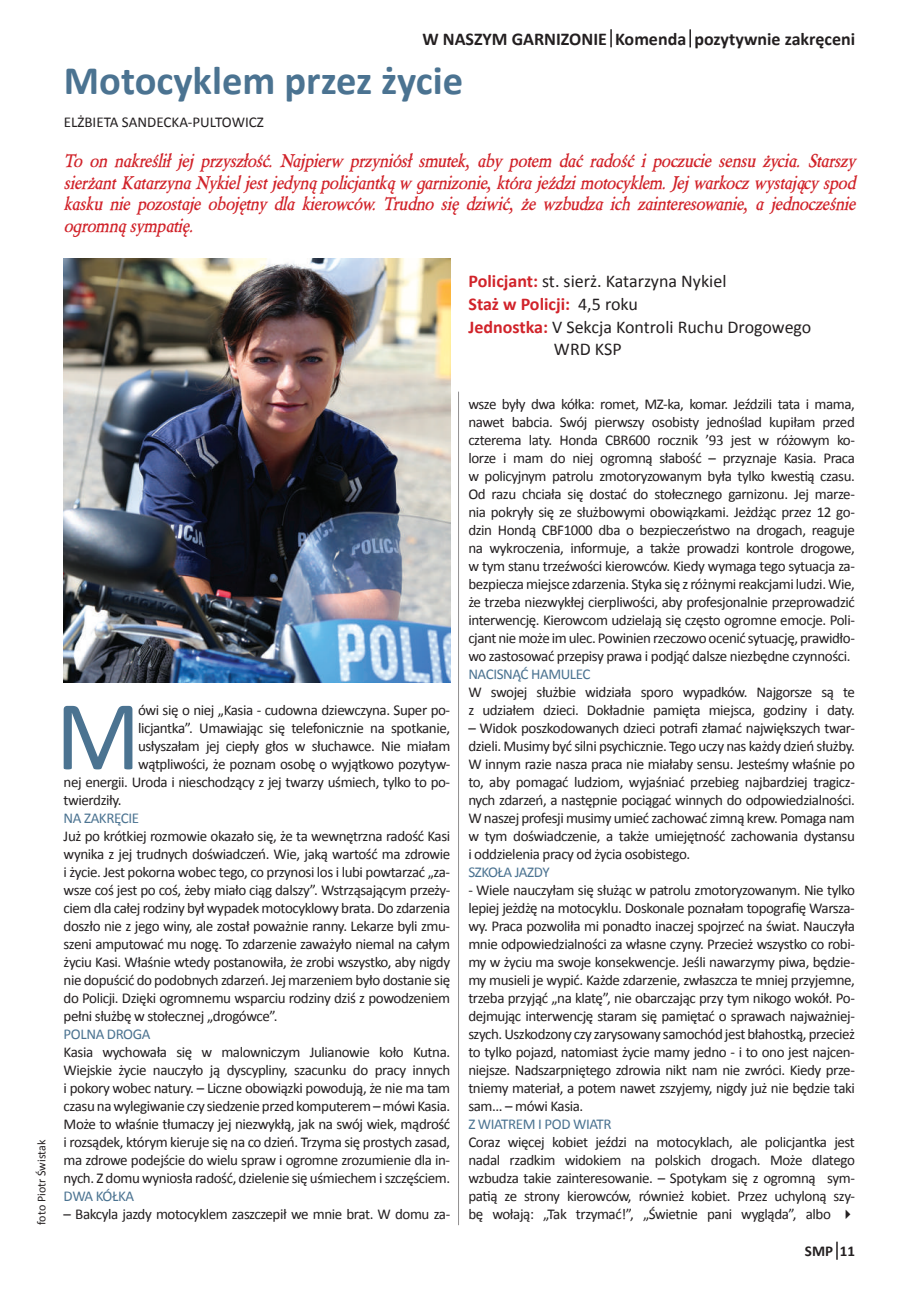
<style>
.page{position:relative;width:919px;height:1289px;background:#fff}
.page>*{position:absolute;margin:0;border:0;box-sizing:border-box;transform-origin:0 0}
.t1{font:100.05px "Calibri";color:#4b7391}
.t2{font:700 40.5px "Calibri";color:#4b7391}
.t3{font:italic 700 18px/21.6px "Berylium";color:#d1232a;text-align:justify}
.t4{font:18px "Calibri";color:#231f20}
.t5{font:700 18px "Calibri";color:#231f20}
.t6{font:700 18px "Calibri";color:#d1232a}
.t7{font:15px/18px "Calibri";letter-spacing:-.03em;color:#231f20;text-align:justify}
.t8{font:15px "Calibri";letter-spacing:-.03em;color:#4b7391}
.t9{font:15px "Calibri";color:#231f20}
.t10{font:700 15px "Calibri";color:#231f20}
.t11{font:12px "Calibri";color:#231f20}
.s1{font-weight:700;color:#d1232a}
.s2{font-weight:400;color:#231f20}
</style>
<div class="page">
<svg style="left:610px;top:29px;width:1px;height:18px"></svg>
<svg style="left:689px;top:29px;width:2px;height:18px"></svg>
<svg style="left:836px;top:1241px;width:1px;height:18px"></svg>
<hr style="left:458px;top:391px;width:1px;height:834px;background:#231f20">
<img style="left:64px;top:259px;width:386px;height:423px">
<p class="t11" style="left:34px;top:1224px;width:87px;rotate:-90deg">foto Piotr Świstak</p>
<p class="t5" style="left:422px;top:28px;width:434px">W NASZYM GARNIZONIE Komenda pozytywnie zakręceni</p>
<h2 class="t2" style="left:64px;top:55px;width:401px">Motocyklem przez życie</h2>
<p class="t9" style="left:64px;top:112px;width:201px">ELŻBIETA SANDECKA-PULTOWICZ</p>
<p class="t3" style="left:64px;top:150px;width:792px">To on nakreślił jej przyszłość. Najpierw przyniósł smutek, aby potem dać radość i poczucie sensu życia. Starszy sierżant Katarzyna Nykiel jest jedyną policjantką w garnizonie, która jeździ motocyklem. Jej warkocz wystający spod kasku nie pozostaje obojętny dla kierowców. Trudno się dziwić, że wzbudza ich zainteresowanie, a jednocześnie ogromną sympatię.</p>
<h1 class="t1" style="left:55px;top:672px;width:87px">M</h1>
<p class="t7" style="left:138px;top:701px;width:313px">ówi się o niej „Kasia - cudowna dziewczyna. Super po-</p>
<p class="t7" style="left:138px;top:719px;width:314px">licjantka”. Umawiając się telefonicznie na spotkanie,</p>
<p class="t7" style="left:138px;top:737px;width:314px">usłyszałam jej ciepły głos w słuchawce. Nie miałam</p>
<p class="t7" style="left:138px;top:755px;width:314px">wątpliwości, że poznam osobę o wyjątkowo pozytyw-</p>
<p class="t7" style="left:64px;top:773px;width:388px">nej energii. Uroda i nieschodzący z jej twarzy uśmiech, tylko to po-</p>
<p class="t7" style="left:64px;top:791px;width:60px">twierdziły.</p>
<p class="t8" style="left:64px;top:808px;width:77px">NA ZAKRĘCIE</p>
<p class="t7" style="left:64px;top:827px;width:388px">Już po krótkiej rozmowie okazało się, że ta wewnętrzna radość Kasi wynika z jej trudnych doświadczeń. Wie, jaką wartość ma zdrowie i życie. Jest pokorna wobec tego, co przynosi los i lubi powtarzać „za&shy;wsze coś jest po coś, żeby miało ciąg dalszy”. Wstrząsającym przeży&shy;ciem dla całej rodziny był wypadek motocyklowy brata. Do zdarzenia doszło nie z jego winy, ale został poważnie ranny. Lekarze byli zmu&shy;szeni amputować mu nogę. To zdarzenie zaważyło niemal na całym życiu Kasi. Właśnie wtedy postanowiła, że zrobi wszystko, aby nigdy nie dopuścić do podobnych zdarzeń. Jej marzeniem było dostanie się do Policji. Dzięki ogromnemu wsparciu rodziny dziś z powodzeniem pełni służbę w stołecznej „drogówce”.</p>
<p class="t8" style="left:64px;top:1024px;width:88px">POLNA DROGA</p>
<p class="t7" style="left:64px;top:1043px;width:388px">Kasia wychowała się w malowniczym Julianowie koło Kutna.<br>Wiejskie życie nauczyło ją dyscypliny, szacunku do pracy innych i pokory wobec natury. – Liczne obowiązki powodują, że nie ma tam czasu na wylegiwanie czy siedzenie przed komputerem – mówi Kasia.<br>Może to właśnie tłumaczy jej niezwykłą, jak na swój wiek, mądrość i rozsądek, którym kieruje się na co dzień. Trzyma się prostych zasad, ma zdrowe podejście do wielu spraw i ogromne zrozumienie dla in&shy;nych. Z domu wyniosła radość, dzielenie się uśmiechem i szczęściem.</p>
<p class="t8" style="left:64px;top:1186px;width:72px">DWA KÓŁKA</p>
<p class="t7" style="left:64px;top:1205px;width:388px">– Bakcyla jazdy motocyklem zaszczepił we mnie brat. W domu za-</p>
<p class="t4" style="left:468px;top:270px;width:259px"><span class="s1">Policjant:</span> st. sierż. Katarzyna Nykiel</p>
<p class="t6" style="left:468px;top:292px;width:171px">Staż w Policji: <span class="s2">4,5 roku</span></p>
<p class="t4" style="left:468px;top:315px;width:344px"><span class="s1">Jednostka:</span> V Sekcja Kontroli Ruchu Drogowego</p>
<p class="t4" style="left:554px;top:337px;width:69px">WRD KSP</p>
<p class="t7" style="left:468px;top:395px;width:388px">wsze były dwa kółka: romet, MZ-ka, komar. Jeździli tata i mama, nawet babcia. Swój pierwszy osobisty jednoślad kupiłam przed czterema laty. Honda CBR600 rocznik ’93 jest w różowym ko&shy;lorze i mam do niej ogromną słabość – przyznaje Kasia. Praca w policyjnym patrolu zmotoryzowanym była tylko kwestią czasu.<br>Od razu chciała się dostać do stołecznego garnizonu. Jej marze&shy;nia pokryły się ze służbowymi obowiązkami. Jeżdżąc przez 12 go&shy;dzin Hondą CBF1000 dba o bezpieczeństwo na drogach, reaguje na wykroczenia, informuje, a także prowadzi kontrole drogowe, w tym stanu trzeźwości kierowców. Kiedy wymaga tego sytuacja za&shy;bezpiecza miejsce zdarzenia. Styka się z różnymi reakcjami ludzi. Wie, że trzeba niezwykłej cierpliwości, aby profesjonalnie przeprowadzić interwencję. Kierowcom udzielają się często ogromne emocje. Poli&shy;cjant nie może im ulec. Powinien rzeczowo ocenić sytuację, prawidło&shy;wo zastosować przepisy prawa i podjąć dalsze niezbędne czynności.</p>
<p class="t8" style="left:468px;top:664px;width:124px">NACISNĄĆ HAMULEC</p>
<p class="t7" style="left:468px;top:683px;width:388px">W swojej służbie widziała sporo wypadków. Najgorsze są te z udziałem dzieci. Dokładnie pamięta miejsca, godziny i daty.</p>
<p class="t7" style="left:468px;top:719px;width:388px">– Widok poszkodowanych dzieci potrafi złamać największych twar&shy;dzieli. Musimy być silni psychicznie. Tego uczy nas każdy dzień służby.<br>W innym razie nasza praca nie miałaby sensu. Jesteśmy właśnie po to, aby pomagać ludziom, wyjaśniać przebieg najbardziej tragicz&shy;nych zdarzeń, a następnie pociągać winnych do odpowiedzialności.<br>W naszej profesji musimy umieć zachować zimną krew. Pomaga nam w tym doświadczenie, a także umiejętność zachowania dystansu i oddzielenia pracy od życia osobistego.</p>
<p class="t8" style="left:468px;top:862px;width:83px">SZKOŁA JAZDY</p>
<p class="t7" style="left:468px;top:881px;width:388px">- Wiele nauczyłam się służąc w patrolu zmotoryzowanym. Nie tylko lepiej jeżdżę na motocyklu. Doskonale poznałam topografię Warsza&shy;wy. Praca pozwoliła mi ponadto inaczej spojrzeć na świat. Nauczyła mnie odpowiedzialności za własne czyny. Przecież wszystko co robi&shy;my w życiu ma swoje konsekwencje. Jeśli nawarzymy piwa, będzie&shy;my musieli je wypić. Każde zdarzenie, zwłaszcza te mniej przyjemne, trzeba przyjąć „na klatę”, nie obarczając przy tym nikogo wokół. Po&shy;dejmując interwencję staram się pamiętać o sprawach najważniej&shy;szych. Uszkodzony czy zarysowany samochód jest błahostką, przecież to tylko pojazd, natomiast życie mamy jedno - i to ono jest najcen&shy;niejsze. Nadszarpniętego zdrowia nikt nam nie zwróci. Kiedy prze&shy;tniemy materiał, a potem nawet zszyjemy, nigdy już nie będzie taki sam... – mówi Kasia.</p>
<p class="t8" style="left:468px;top:1114px;width:145px">Z WIATREM I POD WIATR</p>
<p class="t7" style="left:468px;top:1133px;width:388px">Coraz więcej kobiet jeździ na motocyklach, ale policjantka jest nadal rzadkim widokiem na polskich drogach. Może dlatego wzbudza takie zainteresowanie. – Spotykam się z ogromną sym&shy;patią ze strony kierowców, również kobiet. Przez uchyloną szy&shy;bę wołają: „Tak trzymać!”, „Świetnie pani wygląda”, albo ✔</p>
<p class="t10" style="left:804px;top:1241px;width:52px">SMP 11</p>
</div>
